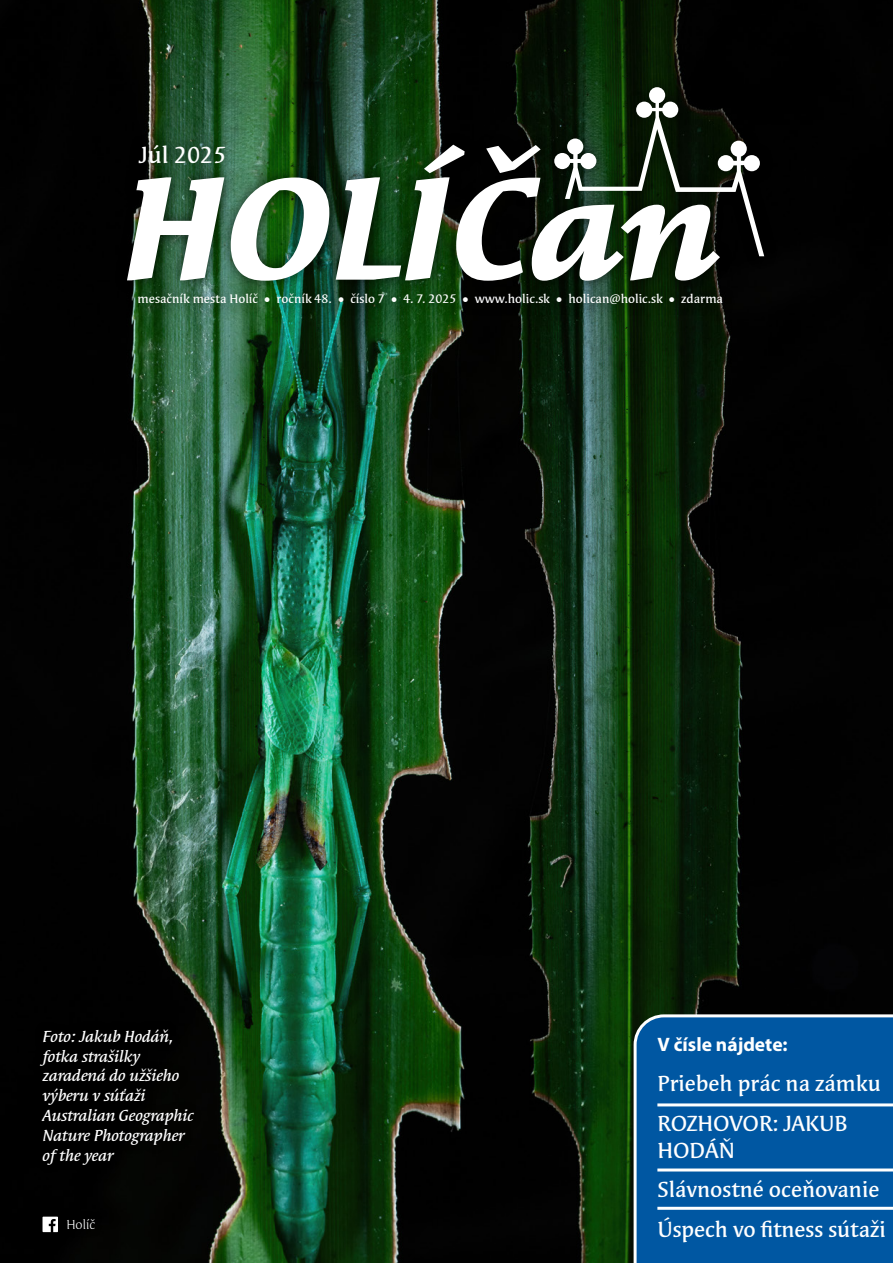
<style>
.page{position:relative;width:893px;height:1263px;background:#fff}
.page>*{position:absolute;margin:0;border:0;box-sizing:border-box;transform-origin:0 0}
.t1{font:italic 700 147.9px "Syndor Itc TOT";color:#fff}
.t2{font:500 24px "Syndor Itc TOT";color:#fff}
.t3{font:500 22.5px/39.8px "Syndor Itc TOT";color:#fff}
.t4{font:700 19.5px "Myriad Pro";color:#fff}
.t5{font:italic 500 16.5px/19.8px "Syndor Itc TOT";color:#fff}
.t6{font:13.5px "Syndor Itc TOT";color:#fff}
.t7{font:500 12.75px "Syndor Itc TOT";color:#fff}
</style>
<div class="page">
<img style="left:0;top:0;width:893px;height:1263px">
<div style="left:59px;top:1210px;width:44px;height:27px;background:#000"></div>
<div style="left:34px;top:1208px;width:33px;height:33px;background:#000"></div>
<svg style="left:43px;top:1216px;width:15px;height:16px"></svg>
<div style="left:634px;top:1014px;width:259px;height:249px;background:#0057a2"></div>
<hr style="left:657px;top:1168px;width:236px;height:3px;background:#fff">
<hr style="left:657px;top:1207px;width:236px;height:3px;background:#fff">
<hr style="left:657px;top:1103px;width:236px;height:3px;background:#fff">
<div style="left:113px;top:74px;width:664px;height:243px;background:#000;opacity:.68"></div>
<svg style="left:554px;top:87px;width:210px;height:169px;background:#233022"></svg>
<div style="left:32px;top:1020px;width:170px;height:153px;background:#000"></div>
<svg style="left:265px;top:298px;width:5px;height:4px"></svg>
<svg style="left:339px;top:298px;width:5px;height:4px"></svg>
<svg style="left:392px;top:298px;width:4px;height:4px"></svg>
<svg style="left:463px;top:298px;width:5px;height:4px"></svg>
<svg style="left:557px;top:298px;width:5px;height:4px"></svg>
<svg style="left:670px;top:298px;width:4px;height:4px"></svg>
<h2 class="t2" style="left:139px;top:141px;width:89px">Júl 2025</h2>
<h1 class="t1" style="left:121px;top:133px;width:600px">HOLÍČan</h1>
<p class="t7" style="left:137px;top:292px;width:122px">mesačník mesta Holíč</p>
<p class="t7" style="left:276px;top:292px;width:57px">ročník 48.</p>
<p class="t7" style="left:350px;top:292px;width:36px">číslo 7</p>
<p class="t7" style="left:403px;top:292px;width:54px">4. 7. 2025</p>
<p class="t7" style="left:475px;top:292px;width:77px">www.holic.sk</p>
<p class="t7" style="left:568px;top:292px;width:96px">holican@holic.sk</p>
<p class="t7" style="left:681px;top:292px;width:43px">zdarma</p>
<p class="t5" style="left:43px;top:1026px;width:153px">Foto: Jakub Hodáň, fotka strašilky zaradená do užšieho výberu v súťaži<br>Australian Geographic<br>Nature Photographer of the year</p>
<p class="t6" style="left:67px;top:1216px;width:30px">Holíč</p>
<p class="t4" style="left:657px;top:1034px;width:132px">V čísle nájdete:</p>
<h3 class="t3" style="left:657px;top:1063px;width:225px">Priebeh prác na zámku<br>ROZHOVOR: JAKUB</h3>
<h3 class="t3" style="left:657px;top:1130px;width:230px">HODÁŇ<br>Slávnostné oceňovanie<br>Úspech vo fitness sútaži</h3>
</div>
